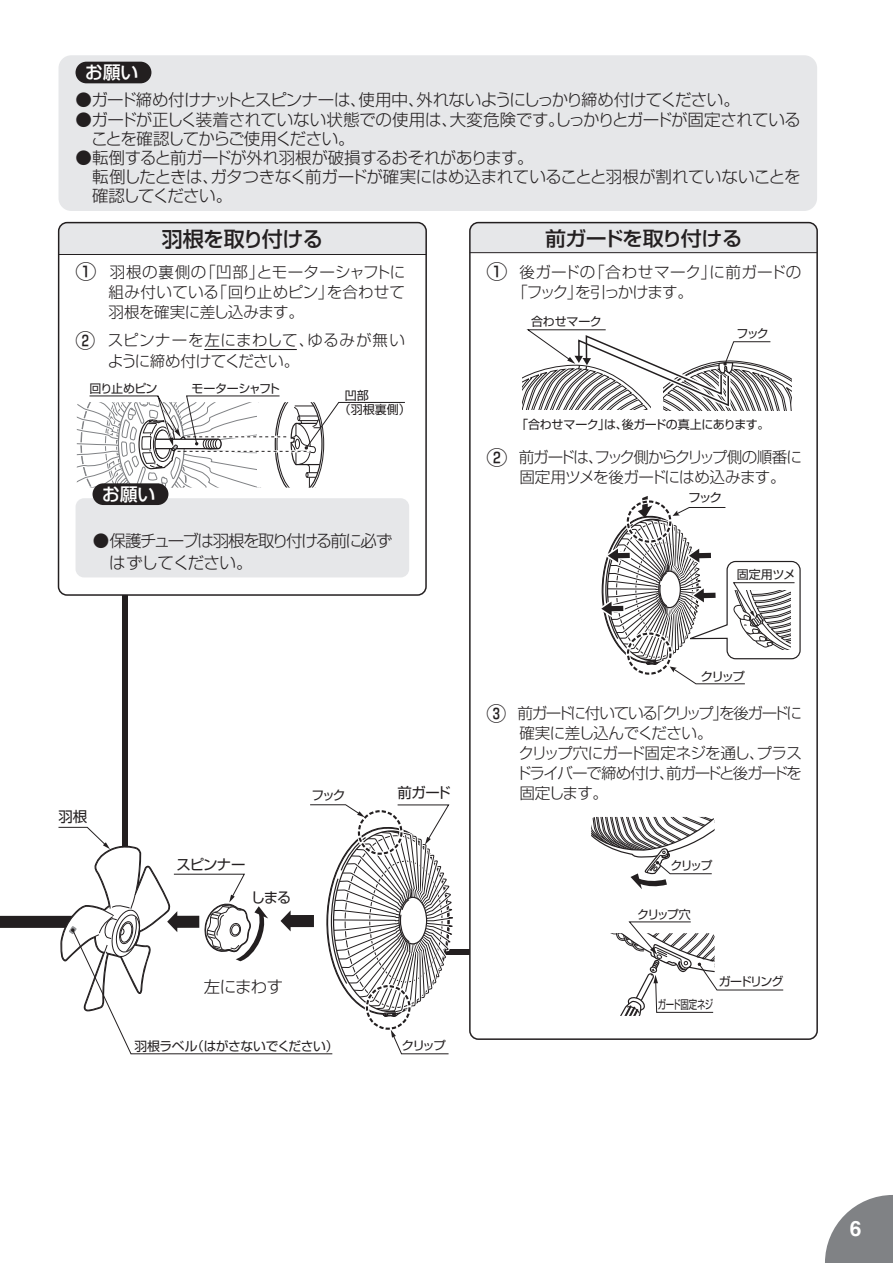
<style>
.page{position:relative;width:893px;height:1263px;background:#fff}
.page>*{position:absolute;margin:0;border:0;box-sizing:border-box;transform-origin:0 0}
.t1{font:500 21px "Shin Go Pro";letter-spacing:-.03em;color:#231f20}
.t2{font:700 21px "Helvetica";color:#fff}
.t3{font:500 19.8px "Shin Go Pro";letter-spacing:-.045em;color:#231f20;scale:1.06 1}
.t4{font:500 17.85px "Shin Go Pro";letter-spacing:-.005em;color:#fff}
.t5{font:300 16.5px/19.2px "Shin Go Pro";letter-spacing:-.04em;color:#231f20}
.t6{font:300 16.5px "Shin Go Pro";letter-spacing:-.02em;color:#231f20}
.t7{font:300 16.5px/21.8px "Shin Go Pro";letter-spacing:-.09em;color:#231f20}
.t8{font:300 15.6px/20.1px "Shin Go Pro";letter-spacing:-.045em;color:#231f20}
.t9{font:300 15.6px/20.1px "Shin Go Pro";letter-spacing:-.085em;color:#231f20}
.t10{font:300 15.6px/20.1px "Shin Go Pro";color:#231f20}
.t11{font:300 15.6px/20.1px "Shin Go Pro";letter-spacing:.005em;color:#231f20}
.t12{font:14.4px "Shin Go Pro";letter-spacing:-.055em;color:#231f20}
.t13{font:12.75px "Shin Go Pro";letter-spacing:-.035em;color:#231f20}
.t14{font:12px/14.4px "Shin Go Pro";letter-spacing:-.045em;color:#231f20}
.t15{font:12px "Shin Go Pro";letter-spacing:-.045em;color:#231f20;scale:1.06 1}
.t16{font:12px "Shin Go Pro";letter-spacing:-.045em;color:#231f20;scale:.7 1}
.s1{font-weight:500;font-size:19.8px}
</style>
<div class="page">
<svg style="left:825px;top:1195px;width:68px;height:68px"></svg>
<div style="left:444px;top:949px;width:26px;height:6px;background:#231f20"></div>
<svg style="left:77px;top:395px;width:328px;height:93px"></svg>
<svg style="left:610px;top:921px;width:174px;height:95px"></svg>
<svg style="left:591px;top:817px;width:124px;height:72px"></svg>
<div style="left:59px;top:55px;width:758px;height:156px;background:#e6e7e9;border-radius:13px"></div>
<div style="left:76px;top:62px;width:75px;height:21px;background:#231f20;border-radius:11px"></div>
<div style="left:59px;top:223px;width:367px;height:31px;background:#e6e7e9"></div>
<div style="left:76px;top:498px;width:333px;height:79px;background:#e6e7e9;border-radius:9px"></div>
<hr style="left:59px;top:254px;width:367px;height:1px;background:#231f20">
<div style="left:93px;top:483px;width:75px;height:22px;background:#231f20;border-radius:11px"></div>
<div style="left:470px;top:223px;width:347px;height:29px;background:#e6e7e9"></div>
<hr style="left:470px;top:252px;width:347px;height:1px;background:#231f20">
<div style="left:469px;top:222px;width:349px;height:818px;border:2px solid #231f20;border-radius:9px"></div>
<hr style="left:204px;top:349px;width:93px;height:1px;background:#231f20">
<svg style="left:0;top:503px;width:453px;height:552px"></svg>
<svg style="left:522px;top:329px;width:279px;height:356px"></svg>
<p class="t4" style="left:85px;top:58px;width:55px">お願い</p>
<p class="t5" style="left:76px;top:88px;width:666px">●ガード締め付けナットとスピンナーは、使用中、外れないようにしっかり締め付けてください。</p>
<p class="t5" style="left:91px;top:108px;width:711px;text-indent:-16px">●ガードが正しく装着されていない状態での使用は、大変危険です。しっかりとガードが固定されていることを確認してからご使用ください。</p>
<p class="t5" style="left:76px;top:146px;width:460px">●転倒すると前ガードが外れ羽根が破損するおそれがあります。</p>
<p class="t6" style="left:76px;top:163px;width:726px">　転倒したときは、ガタつきなく前ガードが確実にはめ込まれていることと羽根が割れていないことを</p>
<p class="t7" style="left:92px;top:183px;width:142px">確認してください。</p>
<p class="t1" style="left:162px;top:222px;width:163px">羽根を取り付ける</p>
<p class="t8" style="left:108px;top:260px;width:298px;text-align:justify;text-indent:-33px"><span class="s1">①</span> 羽根の裏側の「凹部」とモーターシャフトに組み付いている「回り止めピン」を合わせて羽根を確実に差し込みます。</p>
<p class="t11" style="left:108px;top:329px;width:299px;text-indent:-32px"><span class="s1">②</span> スピンナーを左にまわして、ゆるみが無いように締め付けてください。</p>
<p class="t14" style="left:90px;top:379px;width:69px">回り止めピン</p>
<p class="t14" style="left:192px;top:379px;width:90px">モーターシャフト</p>
<p class="t4" style="left:102px;top:479px;width:55px">お願い</p>
<p class="t14" style="left:339px;top:387px;width:73px;text-indent:6px">凹部<br>（羽根裏側）</p>
<p class="t7" style="left:109px;top:528px;width:285px;text-indent:-16px">●保護チューブは羽根を取り付ける前に必ずはずしてください。</p>
<p class="t12" style="left:59px;top:805px;width:30px">羽根</p>
<p class="t12" style="left:176px;top:853px;width:71px">スピンナー</p>
<p class="t12" style="left:251px;top:885px;width:42px">しまる</p>
<p class="t13" style="left:312px;top:785px;width:36px">フック</p>
<p class="t5" style="left:204px;top:975px;width:81px">左にまわす</p>
<p class="t13" style="left:134px;top:1035px;width:206px">羽根ラベル（はがさないでください）</p>
<p class="t12" style="left:398px;top:781px;width:55px">前ガード</p>
<p class="t15" style="left:401px;top:1036px;width:44px">クリップ</p>
<p class="t3" style="left:545px;top:222px;width:188px">前ガードを取り付ける</p>
<p class="t10" style="left:512px;top:260px;width:291px;text-indent:-26px"><span class="s1">①</span> 後ガードの「合わせマーク」に前ガードの「フック」を引っかけます。</p>
<p class="t14" style="left:531px;top:313px;width:72px">合わせマーク</p>
<p class="t14" style="left:737px;top:325px;width:34px">フック</p>
<p class="t14" style="left:516px;top:415px;width:255px">「合わせマーク」は、後ガードの真上にあります。</p>
<p class="t8" style="left:519px;top:445px;width:284px;text-indent:-33px"><span class="s1">②</span> 前ガードは、フック側からクリップ側の順番に固定用ツメを後ガードにはめ込みます。</p>
<p class="t15" style="left:688px;top:487px;width:34px">フック</p>
<p class="t14" style="left:737px;top:566px;width:60px">固定用ツメ</p>
<p class="t15" style="left:700px;top:667px;width:44px">クリップ</p>
<p class="t9" style="left:516px;top:701px;width:288px;text-indent:-29px"><span class="s1">③</span> 前ガードに付いている「クリップ」を後ガードに確実に差し込んでください。<br>クリップ穴にガード固定ネジを通し、プラスドライバーで締め付け、前ガードと後ガードを固定します。</p>
<p class="t14" style="left:670px;top:856px;width:43px">クリップ</p>
<p class="t14" style="left:637px;top:905px;width:55px">クリップ穴</p>
<p class="t14" style="left:719px;top:973px;width:66px">ガードリング</p>
<p class="t16" style="left:658px;top:994px;width:81px">ガード固定ネジ</p>
<p class="t2" style="left:850px;top:1215px;width:13px">6</p>
</div>
